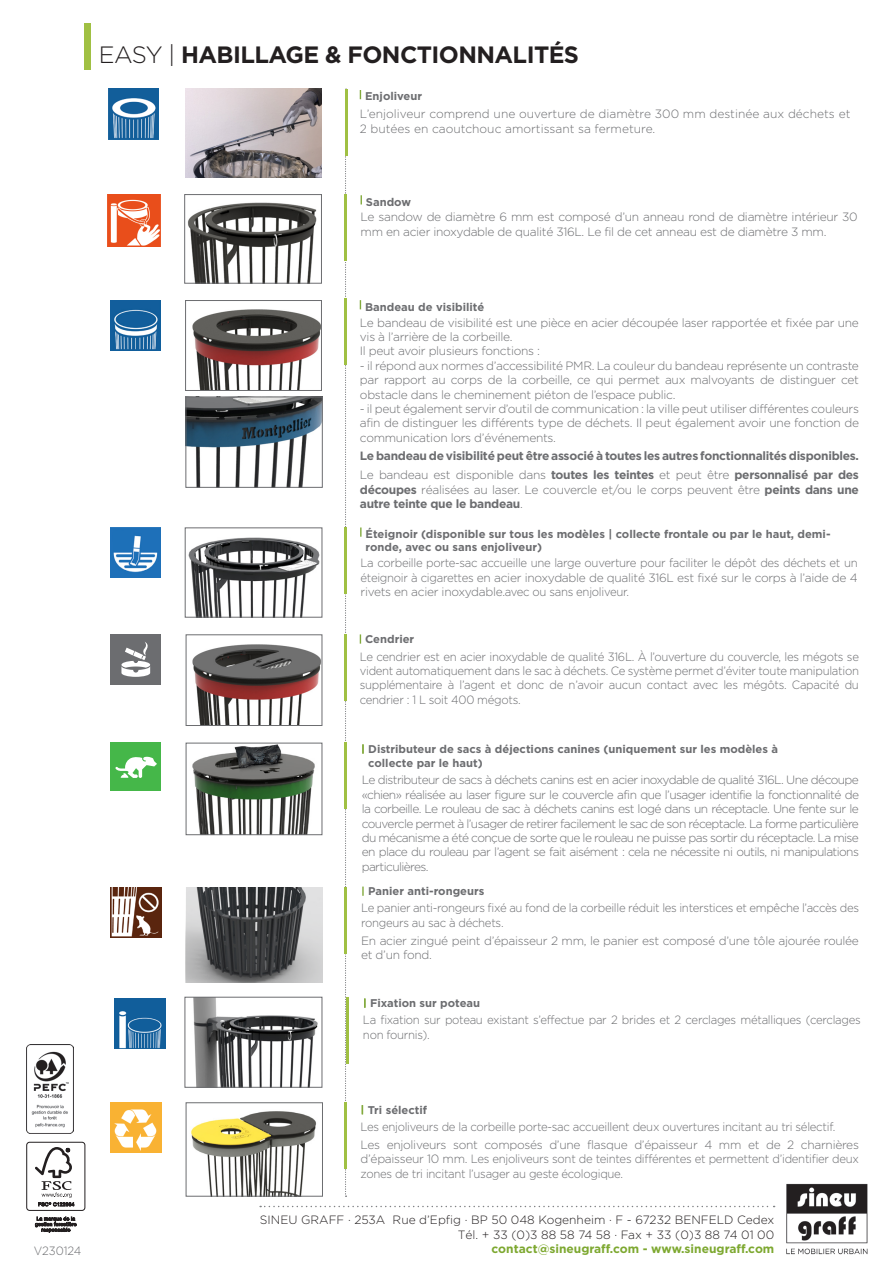
<style>
.page{position:relative;width:893px;height:1263px;background:#fff}
.page>*{position:absolute;margin:0;border:0;box-sizing:border-box;transform-origin:0 0}
.t1{font:700 23.7px "Gotham";letter-spacing:-.025em;color:#231f20}
.Gros_titre{font:300 12px/14.4px "Gotham";letter-spacing:-.025em;color:#6c6d70;text-align:justify}
.Paragraphe_texte_cou{font:300 12px/14.4px "Gotham";letter-spacing:-.025em;color:#6c6d70;text-align:justify;scale:.95 1}
.Paragraphe_texte_cou-2{font:300 12px/14.4px "Gotham";letter-spacing:-.025em;color:#6c6d70}
.Paragraphe_texte_cou-3{font:300 12px/14.4px "Gotham";color:#6c6d70}
.t2{font:300 12px "Gotham";color:#231f20}
.Gros_titre-2{font:700 12px "Gotham";letter-spacing:-.025em;color:#6c6d70}
.t3{font:700 12px "Gotham";color:#7da830}
.Paragraphe_texte_cou-4{font:300 12px "Gotham";letter-spacing:-.005em;color:#6c6d70;scale:.95 1}
.t4{font:700 11.25px/13.5px "Gotham";color:#6c6d70}
.s1{font-size:50.7px;color:#a0c043}
.s2{font-weight:300}
.s3{font-weight:700}
</style>
<div class="page">
<img style="left:192px;top:310px;width:128px;height:79px">
<div style="left:185px;top:300px;width:137px;height:91px;border:1px solid #6c6d70"></div>
<img style="left:187px;top:202px;width:130px;height:80px">
<div style="left:184px;top:194px;width:138px;height:90px;border:1px solid #6c6d70"></div>
<img style="left:188px;top:537px;width:132px;height:79px">
<div style="left:185px;top:527px;width:137px;height:91px;border:1px solid #6c6d70"></div>
<img style="left:192px;top:644px;width:128px;height:80px">
<div style="left:186px;top:634px;width:136px;height:92px;border:1px solid #6c6d70"></div>
<img style="left:192px;top:745px;width:123px;height:88px">
<div style="left:186px;top:743px;width:136px;height:92px;border:1px solid #6c6d70"></div>
<img style="left:185px;top:89px;width:137px;height:89px">
<img style="left:191px;top:1111px;width:126px;height:83px">
<div style="left:186px;top:1102px;width:137px;height:94px;border:1px solid #6c6d70"></div>
<img style="left:107px;top:194px;width:53px;height:53px">
<img style="left:110px;top:887px;width:51px;height:50px">
<img style="left:108px;top:89px;width:51px;height:50px">
<img style="left:110px;top:300px;width:51px;height:51px">
<svg style="left:186px;top:887px;width:136px;height:95px;background:#6d6e70"></svg>
<img style="left:110px;top:527px;width:51px;height:51px">
<img style="left:114px;top:529px;width:17px;height:20px">
<div style="left:111px;top:743px;width:50px;height:48px;background:#45b749"></div>
<svg style="left:110px;top:743px;width:47px;height:35px"></svg>
<div style="left:110px;top:634px;width:51px;height:51px;background:#6c6d70"></div>
<svg style="left:121px;top:642px;width:29px;height:35px"></svg>
<img style="left:110px;top:1102px;width:51px;height:51px">
<img style="left:110px;top:1102px;width:16px;height:8px">
<svg style="left:110px;top:1107px;width:11px;height:9px"></svg>
<img style="left:188px;top:399px;width:132px;height:86px">
<div style="left:186px;top:397px;width:136px;height:90px;border:1px solid #6c6d70"></div>
<img style="left:193px;top:999px;width:125px;height:87px">
<div style="left:185px;top:997px;width:137px;height:91px;border:1px solid #6c6d70"></div>
<img style="left:115px;top:998px;width:50px;height:51px">
<svg style="left:260px;top:1206px;width:515px;height:1px"></svg>
<img style="left:786px;top:1183px;width:82px;height:72px">
<svg style="left:360px;top:527px;width:2px;height:10px"></svg>
<svg style="left:362px;top:744px;width:2px;height:10px"></svg>
<svg style="left:362px;top:886px;width:2px;height:10px"></svg>
<div style="left:26px;top:1142px;width:59px;height:69px;border:1px solid #231f20;border-radius:3px"></div>
<svg style="left:35px;top:1147px;width:39px;height:59px"></svg>
<svg style="left:35px;top:1217px;width:41px;height:16px"></svg>
<img style="left:27px;top:1044px;width:46px;height:89px">
<svg style="left:345px;top:155px;width:2px;height:1042px"></svg>
<hr style="left:344px;top:298px;width:3px;height:67px;background:#a0c043">
<hr style="left:344px;top:527px;width:3px;height:67px;background:#a0c043">
<hr style="left:344px;top:634px;width:3px;height:67px;background:#a0c043">
<hr style="left:344px;top:743px;width:3px;height:66px;background:#a0c043">
<hr style="left:344px;top:887px;width:3px;height:66px;background:#a0c043">
<hr style="left:346px;top:997px;width:2px;height:66px;background:#a0c043">
<hr style="left:344px;top:1102px;width:3px;height:67px;background:#a0c043">
<hr style="left:344px;top:194px;width:3px;height:67px;background:#a0c043">
<hr style="left:345px;top:89px;width:3px;height:66px;background:#a0c043">
<p class="t1" style="left:79px;top:41px;width:502px"><span class="s1">|</span><span class="s2">EASY |</span> HABILLAGE &amp; FONCTIONNALITÉS</p>
<p class="t4" style="left:365px;top:89px;width:58px">Enjoliveur</p>
<p class="Paragraphe_texte_cou-3" style="left:360px;top:107px;width:492px">L’enjoliveur comprend une ouverture de diamètre 300 mm destinée aux déchets et<br>2 butées en caoutchouc amortissant sa fermeture.</p>
<p class="t4" style="left:366px;top:195px;width:47px">Sandow</p>
<p class="Paragraphe_texte_cou-2" style="left:361px;top:210px;width:499px">Le sandow de diamètre 6 mm est composé d’un anneau rond de diamètre intérieur 30 mm en acier inoxydable de qualité 316L. Le fil de cet anneau est de diamètre 3 mm.</p>
<p class="t4" style="left:365px;top:300px;width:121px">Bandeau de visibilité</p>
<p class="Gros_titre" style="left:360px;top:315px;width:500px">Le bandeau de visibilité est une pièce en acier découpée laser rapportée et fixée par une vis à l’arrière de la corbeille.</p>
<p class="Gros_titre" style="left:360px;top:344px;width:182px">Il peut avoir plusieurs fonctions :</p>
<p class="Gros_titre" style="left:360px;top:358px;width:500px">- il répond aux normes d’accessibilité PMR. La couleur du bandeau représente un contraste par rapport au corps de la corbeille, ce qui permet aux malvoyants de distinguer cet obstacle dans le cheminement piéton de l’espace public.</p>
<p class="Gros_titre" style="left:360px;top:401px;width:501px">- il peut également servir d’outil de communication : la ville peut utiliser différentes couleurs afin de distinguer les différents type de déchets. Il peut également avoir une fonction de communication lors d’événements.</p>
<p class="Gros_titre-2" style="left:360px;top:449px;width:501px">Le bandeau de visibilité peut être associé à toutes les autres fonctionnalités disponibles.</p>
<p class="Gros_titre" style="left:360px;top:467px;width:500px">Le bandeau est disponible dans <span class="s3">toutes les teintes</span> et peut être <span class="s3">personnalisé par des découpes</span> réalisées au laser. Le couvercle et/ou le corps peuvent être <span class="s3">peints dans une autre teinte que le bandeau</span>.</p>
<p class="t4" style="left:366px;top:527px;width:466px">Éteignoir (disponible sur tous les modèles | collecte frontale ou par le haut, demi-</p>
<p class="t4" style="left:366px;top:540px;width:178px">ronde, avec ou sans enjoliveur)</p>
<p class="Paragraphe_texte_cou" style="left:361px;top:556px;width:525px">La corbeille porte-sac accueille une large ouverture pour faciliter le dépôt des déchets et un éteignoir à cigarettes en acier inoxydable de qualité 316L est fixé sur le corps à l’aide de 4 rivets en acier inoxydable.avec ou sans enjoliveur.</p>
<p class="t4" style="left:365px;top:632px;width:51px">Cendrier</p>
<p class="Paragraphe_texte_cou" style="left:360px;top:649px;width:527px">Le cendrier est en acier inoxydable de qualité 316L. À l’ouverture du couvercle, les mégots se vident automatiquement dans le sac à déchets. Ce système permet d’éviter toute manipulation supplémentaire à l’agent et donc de n’avoir aucun contact avec les mégôts. Capacité du cendrier : 1 L soit 400 mégots.</p>
<p class="t4" style="left:368px;top:742px;width:411px">Distributeur de sacs à déjections canines (uniquement sur les modèles à collecte par le haut)</p>
<p class="Gros_titre" style="left:362px;top:773px;width:499px">Le distributeur de sacs à déchets canins est en acier inoxydable de qualité 316L. Une découpe «chien» réalisée au laser figure sur le couvercle afin que l’usager identifie la fonctionnalité de la corbeille. Le rouleau de sac à déchets canins est logé dans un réceptacle. Une fente sur le couvercle permet à l’usager de retirer facilement le sac de son réceptacle. La forme particulière du mécanisme a été conçue de sorte que le rouleau ne puisse pas sortir du réceptacle. La mise en place du rouleau par l’agent se fait aisément : cela ne nécessite ni outils, ni manipulations particulières.</p>
<p class="t4" style="left:368px;top:884px;width:118px">Panier anti-rongeurs</p>
<p class="Paragraphe_texte_cou" style="left:361px;top:901px;width:526px">Le panier anti-rongeurs fixé au fond de la corbeille réduit les interstices et empêche l’accès des rongeurs au sac à déchets.</p>
<p class="Paragraphe_texte_cou-2" style="left:361px;top:933px;width:499px">En acier zingué peint d’épaisseur 2 mm, le panier est composé d’une tôle ajourée roulée et d’un fond.</p>
<p class="t4" style="left:370px;top:996px;width:112px">Fixation sur poteau</p>
<p class="Paragraphe_texte_cou" style="left:363px;top:1013px;width:526px">La fixation sur poteau existant s’effectue par 2 brides et 2 cerclages métalliques (cerclages non fournis).</p>
<p class="Paragraphe_texte_cou-4" style="left:34px;top:1244px;width:52px">V230124</p>
<p class="t4" style="left:368px;top:1103px;width:61px">Tri sélectif</p>
<p class="Paragraphe_texte_cou" style="left:361px;top:1119px;width:501px">Les enjoliveurs de la corbeille porte-sac accueillent deux ouvertures incitant au tri sélectif.</p>
<p class="Paragraphe_texte_cou-2" style="left:361px;top:1137px;width:500px;text-align:justify">Les enjoliveurs sont composés d’une flasque d’épaisseur 4 mm et de 2 charnières d’épaisseur 10 mm. Les enjoliveurs sont de teintes différentes et permettent d’identifier deux zones de tri incitant l’usager au geste écologique.</p>
<p class="t2" style="left:260px;top:1213px;width:516px">SINEU GRAFF · 253A Rue d’Epfig · BP 50 048 Kogenheim · F - 67232 BENFELD Cedex</p>
<p class="t2" style="left:458px;top:1228px;width:318px">Tél. + 33 (0)3 88 58 74 58 · Fax + 33 (0)3 88 74 01 00</p>
<p class="t3" style="left:492px;top:1242px;width:284px">contact@sineugraff.com - www.sineugraff.com</p>
</div>
